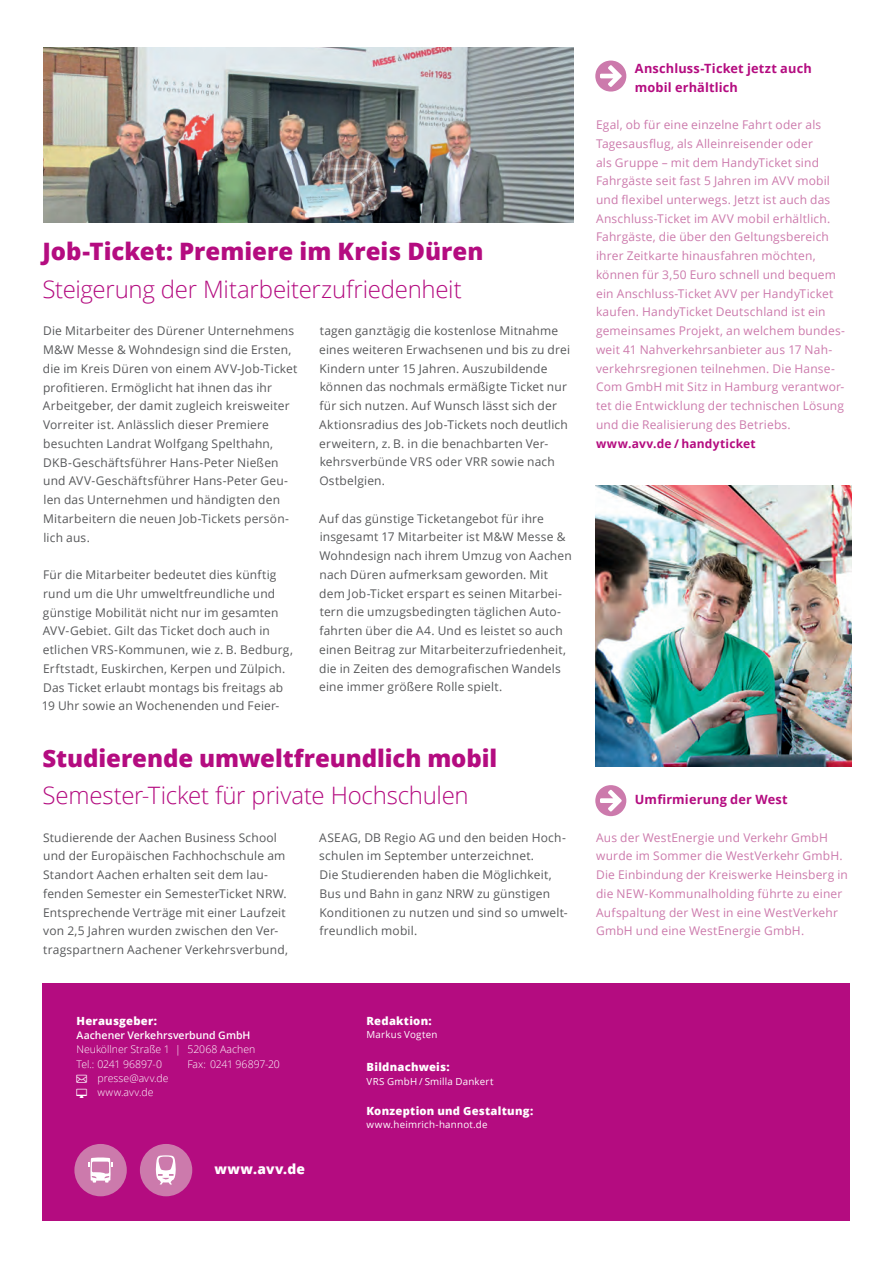
<style>
.page{position:relative;width:893px;height:1263px;background:#fff}
.page>*{position:absolute;margin:0;border:0;box-sizing:border-box;transform-origin:0 0}
.avv_Headlines_Extrab{font:300 24px "Open Sans";letter-spacing:-.01em;color:#b40c80}
.avv_Headlines_Extrab-2{font:800 24px "Open Sans";color:#b40c80}
.t1{font:800 13.8px "Open Sans";letter-spacing:.04em;color:#fff}
.avv_Headlines_Bold_k{font:700 12.75px/18.8px "Open Sans";letter-spacing:.015em;color:#b40c80}
.avv_Fliess{font:700 12.75px "Open Sans";letter-spacing:.015em;color:#b40c80}
.avv_Fliess-2{font:12px/18.8px "Open Sans";letter-spacing:.015em;color:#57585a}
.avv_Fliess-3{font:12px/18.8px "Open Sans";letter-spacing:.015em;color:#cc7aac}
.avv_Fliess-4{font:800 11.25px "Open Sans";letter-spacing:.02em;color:#fff}
.t2{font:300 10.5px "Open Sans";color:#fff}
.t3{font:600 10.5px "Open Sans";letter-spacing:.005em;color:#fff}
.t4{font:300 10.5px "Open Sans";letter-spacing:-.02em;color:#fff}
.avv_Fliess-5{font:9.75px "Open Sans";letter-spacing:.025em;color:#fff}
.s1{font-weight:700;color:#b40c80}
</style>
<div class="page">
<div style="left:43px;top:983px;width:807px;height:237px;background:#b40c80"></div>
<div style="left:74px;top:1144px;width:53px;height:52px;background:#cc7aac;border-radius:50%"></div>
<svg style="left:88px;top:1157px;width:25px;height:25px"></svg>
<div style="left:140px;top:1144px;width:52px;height:52px;background:#cc7aac;border-radius:50%"></div>
<svg style="left:155px;top:1155px;width:21px;height:29px"></svg>
<svg style="left:595px;top:61px;width:31px;height:31px"></svg>
<svg style="left:595px;top:785px;width:31px;height:31px"></svg>
<img style="left:595px;top:485px;width:256px;height:281px">
<img style="left:43px;top:47px;width:530px;height:176px">
<p class="avv_Headlines_Extrab-2" style="left:43px;top:233px;width:442px">Job-Ticket: Premiere im Kreis Düren</p>
<p class="avv_Headlines_Extrab" style="left:43px;top:273px;width:421px">Steigerung der Mitarbeiterzufriedenheit</p>
<p class="avv_Fliess-2" style="left:43px;top:321px;width:256px">Die Mitarbeiter des Dürener Unternehmens M&amp;W Messe &amp; Wohndesign sind die Ersten, die im Kreis Düren von einem AVV-Job-Ticket profitieren. Ermöglicht hat ihnen das ihr Arbeitgeber, der damit zugleich kreisweiter Vorreiter ist. Anlässlich dieser Premiere besuchten Landrat Wolfgang Spelthahn, DKB-Geschäftsführer Hans-Peter Nießen und AVV-Geschäftsführer Hans-Peter Geu&shy;len das Unternehmen und händigten den Mitarbeitern die neuen Job-Tickets persön&shy;lich aus.</p>
<p class="avv_Fliess-2" style="left:43px;top:565px;width:252px">Für die Mitarbeiter bedeutet dies künftig rund um die Uhr umweltfreundliche und günstige Mobilität nicht nur im gesamten AVV-Gebiet. Gilt das Ticket doch auch in etlichen VRS-Kommunen, wie z. B. Bedburg, Erftstadt, Euskirchen, Kerpen und Zülpich.</p>
<p class="avv_Fliess-2" style="left:42px;top:677px;width:243px">Das Ticket erlaubt montags bis freitags ab<br>19 Uhr sowie an Wochenenden und Feier-</p>
<p class="avv_Fliess-2" style="left:319px;top:321px;width:252px">tagen ganztägig die kostenlose Mitnahme eines weiteren Erwachsenen und bis zu drei Kindern unter 15 Jahren. Auszubildende können das nochmals ermäßigte Ticket nur für sich nutzen. Auf Wunsch lässt sich der Aktionsradius des Job-Tickets noch deutlich erweitern, z. B. in die benachbarten Ver&shy;kehrsverbünde VRS oder VRR sowie nach Ostbelgien.</p>
<p class="avv_Fliess-2" style="left:319px;top:509px;width:254px">Auf das günstige Ticketangebot für ihre insgesamt 17 Mitarbeiter ist M&amp;W Messe &amp; Wohndesign nach ihrem Umzug von Aachen nach Düren aufmerksam geworden. Mit dem Job-Ticket erspart es seinen Mitarbei&shy;tern die umzugsbedingten täglichen Auto&shy;fahrten über die A4. Und es leistet so auch einen Beitrag zur Mitarbeiterzufriedenheit, die in Zeiten des demografischen Wandels eine immer größere Rolle spielt.</p>
<p class="avv_Headlines_Extrab-2" style="left:43px;top:740px;width:456px">Studierende umweltfreundlich mobil</p>
<p class="avv_Headlines_Extrab" style="left:43px;top:779px;width:428px">Semester-Ticket für private Hochschulen</p>
<p class="avv_Fliess-2" style="left:43px;top:827px;width:246px">Studierende der Aachen Business School und der Europäischen Fachhochschule am Standort Aachen erhalten seit dem lau&shy;fenden Semester ein SemesterTicket NRW.<br>Entsprechende Verträge mit einer Laufzeit von 2,5 Jahren wurden zwischen den Ver&shy;tragspartnern Aachener Verkehrsverbund,</p>
<p class="avv_Fliess-2" style="left:319px;top:827px;width:248px">ASEAG, DB Regio AG und den beiden Hoch&shy;schulen im September unterzeichnet.</p>
<p class="avv_Fliess-2" style="left:319px;top:865px;width:250px">Die Studierenden haben die Möglichkeit, Bus und Bahn in ganz NRW zu günstigen Konditionen zu nutzen und sind so umwelt&shy;freundlich mobil.</p>
<p class="avv_Fliess-4" style="left:77px;top:1012px;width:82px">Herausgeber:</p>
<p class="t3" style="left:77px;top:1028px;width:175px">Aachener Verkehrsverbund GmbH</p>
<p class="t2" style="left:77px;top:1042px;width:180px">Neuköllner Straße 1 | 52068 Aachen</p>
<p class="t4" style="left:77px;top:1057px;width:87px">Tel.: 0241 96897-0</p>
<p class="t2" style="left:188px;top:1057px;width:94px">Fax: 0241 96897-20</p>
<p class="t2" style="left:98px;top:1071px;width:73px">presse@avv.de</p>
<p class="t2" style="left:98px;top:1085px;width:57px">www.avv.de</p>
<p class="t1" style="left:214px;top:1158px;width:92px">www.avv.de</p>
<p class="avv_Fliess-4" style="left:367px;top:1012px;width:67px">Redaktion:</p>
<p class="avv_Fliess-5" style="left:367px;top:1028px;width:72px">Markus Vogten</p>
<p class="avv_Fliess-4" style="left:367px;top:1059px;width:85px">Bildnachweis:</p>
<p class="avv_Fliess-5" style="left:367px;top:1075px;width:128px">VRS GmbH / Smilla Dankert</p>
<p class="avv_Fliess-4" style="left:367px;top:1102px;width:168px">Konzeption und Gestaltung:</p>
<p class="avv_Fliess-5" style="left:367px;top:1118px;width:123px">www.heimrich-hannot.de</p>
<p class="avv_Headlines_Bold_k" style="left:635px;top:58px;width:178px">Anschluss-Ticket jetzt auch mobil erhältlich</p>
<p class="avv_Fliess-3" style="left:596px;top:115px;width:250px">Egal, ob für eine einzelne Fahrt oder als Tagesausflug, als Alleinreisender oder<br>als Gruppe – mit dem HandyTicket sind Fahrgäste seit fast 5 Jahren im AVV mobil und flexibel unterwegs. Jetzt ist auch das Anschluss-Ticket im AVV mobil erhältlich.<br>Fahrgäste, die über den Geltungsbereich ihrer Zeitkarte hinausfahren möchten, können für 3,50 Euro schnell und bequem ein Anschluss-Ticket AVV per HandyTicket kaufen. HandyTicket Deutschland ist ein gemeinsames Projekt, an welchem bundes&shy;weit 41 Nahverkehrsanbieter aus 17 Nah&shy;verkehrsregionen teilnehmen. Die Hanse-Com GmbH mit Sitz in Hamburg verantwor&shy;tet die Entwicklung der technischen Lösung und die Realisierung des Betriebs. <span class="s1">www.avv.de / handyticket</span></p>
<p class="avv_Fliess" style="left:635px;top:790px;width:154px">Umfirmierung der West</p>
<p class="avv_Fliess-3" style="left:596px;top:827px;width:253px">Aus der WestEnergie und Verkehr GmbH wurde im Sommer die WestVerkehr GmbH.<br>Die Einbindung der Kreiswerke Heinsberg in die NEW-Kommunalholding führte zu einer Aufspaltung der West in eine WestVerkehr GmbH und eine WestEnergie GmbH.</p>
</div>
